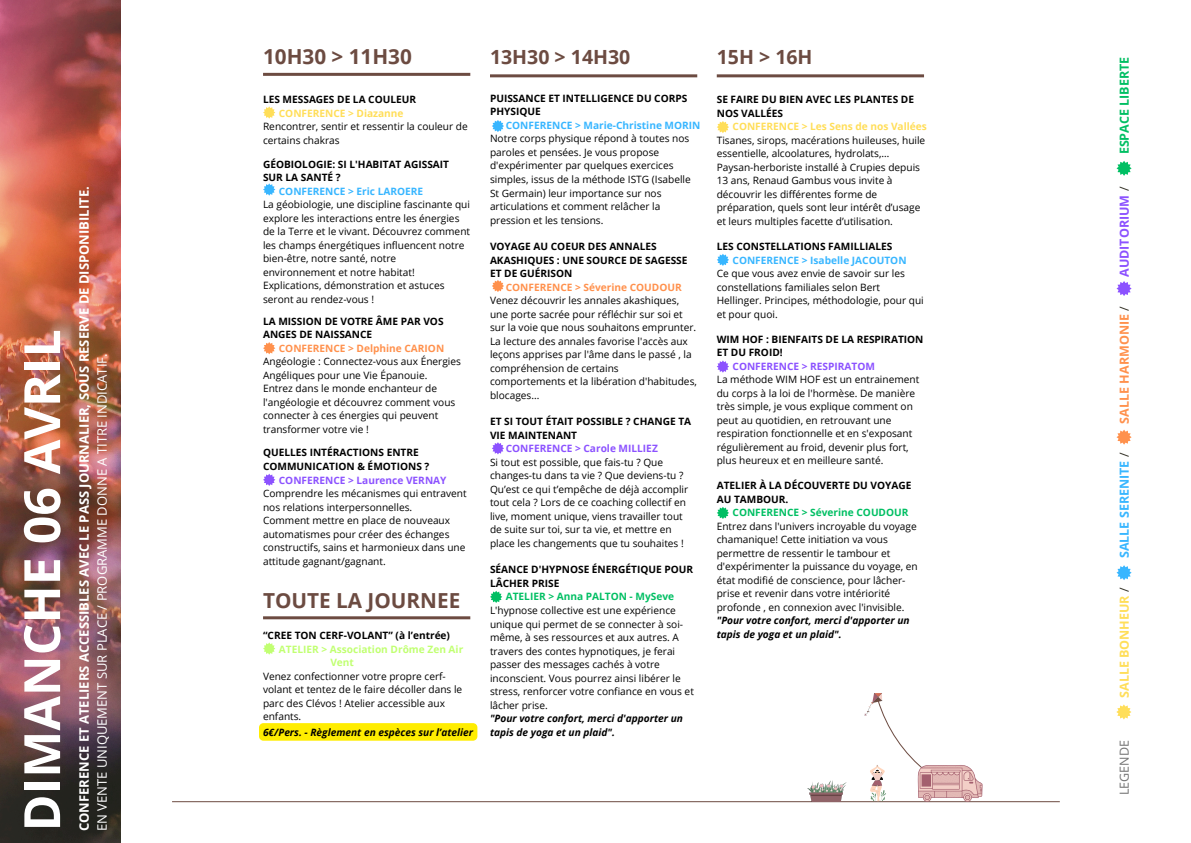
<style>
.page{position:relative;width:1191px;height:843px;background:#fff}
.page>*{position:absolute;margin:0;border:0;box-sizing:border-box;transform-origin:0 0}
.t1{font:700 50px "Open Sans";color:#fff}
.t2{font:700 20.7px "Open Sans";color:#6c4b41}
.t3{font:700 19.5px "Open Sans";color:#6c4b41}
.t4{font:700 13px/18px "Open Sans";color:#fff}
.t5{font:700 12.5px "Open Sans";color:#38b6ff}
.t6{font:700 12.5px "Open Sans";color:#ff914d}
.t7{font:700 12.5px "Open Sans";color:#ffde59}
.t8{font:700 12.5px "Open Sans";color:#00bf63}
.t9{font:700 12.5px "Open Sans";color:#8c52ff}
.t10{font:12.5px "Open Sans";color:#737373}
.t11{font:10.1px/13.5px "Open Sans";color:#000}
.t12{font:700 10.1px/13.5px "Open Sans";color:#000}
.t13{font:italic 700 10.1px/13.5px "Open Sans";color:#000}
.t14{font:700 10.1px "Open Sans";color:#38b6ff}
.t15{font:700 10.1px "Open Sans";color:#8c52ff}
.t16{font:700 10.1px "Open Sans";color:#ff914d}
.t17{font:700 10.1px "Open Sans";color:#00bf63}
.t18{font:700 10.1px "Open Sans";color:#ffde59}
.t19{font:700 10.1px/13.5px "Open Sans";color:#c1ff72}
.s1{font-weight:400}
.s2{font-weight:400;color:#323025}
</style>
<div class="page">
<img style="left:0;top:0;width:121px;height:842px">
<hr style="left:263px;top:73px;width:207px;height:3px;background:#6c4b41">
<hr style="left:490px;top:74px;width:207px;height:3px;background:#6c4b41">
<hr style="left:716px;top:74px;width:207px;height:3px;background:#6c4b41">
<svg style="left:1116px;top:704px;width:15px;height:15px"></svg>
<svg style="left:1116px;top:565px;width:15px;height:15px"></svg>
<svg style="left:1116px;top:429px;width:15px;height:15px"></svg>
<svg style="left:1116px;top:281px;width:15px;height:15px"></svg>
<svg style="left:1116px;top:161px;width:15px;height:15px"></svg>
<svg style="left:263px;top:106px;width:12px;height:13px"></svg>
<svg style="left:263px;top:183px;width:12px;height:13px"></svg>
<svg style="left:263px;top:342px;width:12px;height:12px"></svg>
<svg style="left:492px;top:120px;width:12px;height:12px"></svg>
<svg style="left:492px;top:280px;width:12px;height:12px"></svg>
<svg style="left:492px;top:442px;width:12px;height:12px"></svg>
<hr style="left:172px;top:801px;width:887px;height:1px;background:#6c4b41">
<img style="left:807px;top:780px;width:38px;height:21px">
<svg style="left:864px;top:693px;width:118px;height:109px"></svg>
<svg style="left:717px;top:121px;width:12px;height:12px"></svg>
<svg style="left:717px;top:254px;width:12px;height:12px"></svg>
<svg style="left:717px;top:360px;width:12px;height:12px"></svg>
<svg style="left:717px;top:507px;width:12px;height:12px"></svg>
<svg style="left:490px;top:590px;width:12px;height:13px"></svg>
<svg style="left:263px;top:473px;width:12px;height:13px"></svg>
<hr style="left:263px;top:616px;width:207px;height:3px;background:#6c4b41">
<div style="left:259px;top:723px;width:218px;height:17px;background:#ffed00"></div>
<svg style="left:263px;top:642px;width:12px;height:12px"></svg>
<p class="t1" style="left:7px;top:831px;width:503px;rotate:-90deg">DIMANCHE 06 AVRIL</p>
<h1 class="t4" style="left:75px;top:831px;width:646px;rotate:-90deg">CONFERENCE ET ATELIERS ACCESSIBLES AVEC LE PASS JOURNALIER, SOUS RESERVE DE DISPONIBILITE.<br><span class="s1">EN VENTE UNIQUEMENT SUR PLACE / PROGRAMME DONNE A TITRE INDICATIF.</span></h1>
<p class="t2" style="left:263px;top:42px;width:150px">10H30 &gt; 11H30</p>
<p class="t3" style="left:490px;top:43px;width:142px">13H30 &gt; 14H30</p>
<p class="t3" style="left:716px;top:43px;width:97px">15H &gt; 16H</p>
<p class="t12" style="left:263px;top:93px;width:155px">LES MESSAGES DE LA COULEUR</p>
<h2 class="t18" style="left:279px;top:106px;width:126px">CONFERENCE &gt; Diazanne</h2>
<p class="t11" style="left:263px;top:120px;width:206px">Rencontrer, sentir et ressentir la couleur de certains chakras</p>
<h2 class="t12" style="left:263px;top:157px;width:187px">GÉOBIOLOGIE: SI L'HABITAT AGISSAIT<br>SUR LA SANTÉ ?</h2>
<p class="t14" style="left:279px;top:184px;width:146px">CONFERENCE &gt; Eric LAROERE</p>
<p class="t11" style="left:263px;top:197px;width:208px">La géobiologie, une discipline fascinante qui explore les interactions entre les énergies de la Terre et le vivant. Découvrez comment les champs énergétiques influencent notre bien-être, notre santé, notre environnement et notre habitat!<br>Explications, démonstration et astuces seront au rendez-vous !</p>
<p class="t12" style="left:263px;top:314px;width:182px">LA MISSION DE VOTRE ÂME PAR VOS<br>ANGES DE NAISSANCE</p>
<p class="t16" style="left:279px;top:341px;width:167px">CONFERENCE &gt; Delphine CARION</p>
<p class="t11" style="left:263px;top:354px;width:199px">Angéologie : Connectez-vous aux Énergies<br>Angéliques pour une Vie Épanouie.</p>
<p class="t11" style="left:263px;top:381px;width:194px">Entrez dans le monde enchanteur de l'angéologie et découvrez comment vous connecter à ces énergies qui peuvent transformer votre vie !</p>
<p class="t12" style="left:263px;top:445px;width:168px">QUELLES INTÉRACTIONS ENTRE<br>COMMUNICATION &amp; ÉMOTIONS ?</p>
<p class="t15" style="left:279px;top:472px;width:169px">CONFERENCE &gt; Laurence VERNAY</p>
<p class="t11" style="left:263px;top:486px;width:205px">Comprendre les mécanismes qui entravent nos relations interpersonnelles.</p>
<p class="t11" style="left:263px;top:513px;width:204px">Comment mettre en place de nouveaux automatismes pour créer des échanges constructifs, sains et harmonieux dans une attitude gagnant/gagnant.</p>
<p class="t2" style="left:263px;top:586px;width:199px">TOUTE LA JOURNEE</p>
<p class="t12" style="left:263px;top:628px;width:188px">“CREE TON CERF-VOLANT” (à l’entrée)</p>
<h2 class="t19" style="left:330px;top:642px;width:134px;text-indent:-51px">ATELIER &gt; Association Drôme Zen Air<br>Vent</h2>
<p class="t11" style="left:263px;top:669px;width:201px">Venez confectionner votre propre cerf&shy;volant et tentez de le faire décoller dans le parc des Clévos ! Atelier accessible aux enfants.</p>
<p class="t13" style="left:263px;top:724px;width:211px">6€/Pers. - Règlement en espèces sur l’atelier</p>
<p class="t12" style="left:490px;top:91px;width:199px">PUISSANCE ET INTELLIGENCE DU CORPS<br>PHYSIQUE</p>
<p class="t14" style="left:505px;top:118px;width:196px">CONFERENCE &gt; Marie-Christine MORIN</p>
<p class="t11" style="left:490px;top:132px;width:202px">Notre corps physique répond à toutes nos paroles et pensées. Je vous propose d'expérimenter par quelques exercices simples, issus de la méthode ISTG (Isabelle St Germain) leur importance sur nos articulations et comment relâcher la pression et les tensions.</p>
<p class="t12" style="left:490px;top:239px;width:199px">VOYAGE AU COEUR DES ANNALES<br>AKASHIQUES : UNE SOURCE DE SAGESSE<br>ET DE GUÉRISON</p>
<p class="t16" style="left:505px;top:280px;width:177px">CONFERENCE &gt; Séverine COUDOUR</p>
<p class="t11" style="left:490px;top:293px;width:208px">Venez découvrir les annales akashiques, une porte sacrée pour réfléchir sur soi et sur la voie que nous souhaitons emprunter.<br>La lecture des annales favorise l'accès aux leçons apprises par l'âme dans le passé , la compréhension de certains comportements et la libération d'habitudes, blocages...</p>
<p class="t12" style="left:490px;top:414px;width:203px">ET SI TOUT ÉTAIT POSSIBLE ? CHANGE TA<br>VIE MAINTENANT</p>
<p class="t15" style="left:505px;top:441px;width:153px">CONFERENCE &gt; Carole MILLIEZ</p>
<p class="t11" style="left:490px;top:455px;width:200px">Si tout est possible, que fais-tu ? Que changes-tu dans ta vie ? Que deviens-tu ?<br>Qu’est ce qui t’empêche de déjà accomplir tout cela ? Lors de ce coaching collectif en live, moment unique, viens travailler tout de suite sur toi, sur ta vie, et mettre en place les changements que tu souhaites !</p>
<p class="t12" style="left:490px;top:562px;width:205px">SÉANCE D'HYPNOSE ÉNERGÉTIQUE POUR<br>LÂCHER PRISE</p>
<p class="t17" style="left:505px;top:589px;width:170px">ATELIER &gt; Anna PALTON - MySeve</p>
<p class="t11" style="left:490px;top:603px;width:205px">L'hypnose collective est une expérience unique qui permet de se connecter à soi&shy;même, à ses ressources et aux autres. A travers des contes hypnotiques, je ferai passer des messages cachés à votre inconscient. Vous pourrez ainsi libérer le stress, renforcer votre confiance en vous et lâcher prise.</p>
<p class="t13" style="left:490px;top:711px;width:194px">"Pour votre confort, merci d'apporter un tapis de yoga et un plaid".</p>
<p class="t12" style="left:716px;top:93px;width:199px">SE FAIRE DU BIEN AVEC LES PLANTES DE<br>NOS VALLÉES</p>
<p class="t18" style="left:732px;top:119px;width:196px">CONFERENCE &gt; Les Sens de nos Vallées</p>
<p class="t11" style="left:716px;top:133px;width:210px">Tisanes, sirops, macérations huileuses, huile essentielle, alcoolatures, hydrolats,… Paysan-herboriste installé à Crupies depuis 13 ans, Renaud Gambus vous invite à découvrir les différentes forme de préparation, quels sont leur intérêt d’usage et leurs multiples facette d’utilisation.</p>
<p class="t12" style="left:716px;top:239px;width:177px">LES CONSTELLATIONS FAMILLIALES</p>
<p class="t14" style="left:732px;top:253px;width:175px">CONFERENCE &gt; Isabelle JACOUTON</p>
<p class="t11" style="left:716px;top:266px;width:208px">Ce que vous avez envie de savoir sur les constellations familiales selon Bert Hellinger. Principes, méthodologie, pour qui et pour quoi.</p>
<p class="t12" style="left:716px;top:332px;width:208px">WIM HOF : BIENFAITS DE LA RESPIRATION<br>ET DU FROID!</p>
<p class="t15" style="left:732px;top:359px;width:144px">CONFERENCE &gt; RESPIRATOM</p>
<p class="t11" style="left:716px;top:372px;width:204px">La méthode WIM HOF est un entrainement du corps à la loi de l'hormèse. De manière très simple, je vous explique comment on peut au quotidien, en retrouvant une respiration fonctionnelle et en s'exposant régulièrement au froid, devenir plus fort, plus heureux et en meilleure santé.</p>
<p class="t12" style="left:716px;top:478px;width:196px">ATELIER À LA DÉCOUVERTE DU VOYAGE<br>AU TAMBOUR.</p>
<p class="t17" style="left:732px;top:505px;width:177px">CONFERENCE &gt; Séverine COUDOUR</p>
<p class="t11" style="left:716px;top:519px;width:202px">Entrez dans l'univers incroyable du voyage chamanique! Cette initiation va vous permettre de ressentir le tambour et d'expérimenter la puissance du voyage, en état modifié de conscience, pour lâcher&shy;prise et revenir dans votre intériorité profonde , en connexion avec l'invisible.</p>
<p class="t13" style="left:716px;top:613px;width:194px">"Pour votre confort, merci d'apporter un tapis de yoga et un plaid".</p>
<h2 class="t8" style="left:1115px;top:154px;width:99px;rotate:-90deg">ESPACE LIBERTE</h2>
<h3 class="t9" style="left:1115px;top:277px;width:92px;rotate:-90deg">AUDITORIUM <span class="s2">/</span></h3>
<h3 class="t6" style="left:1115px;top:423px;width:119px;rotate:-90deg">SALLE HARMONIE <span class="s2">/</span></h3>
<h3 class="t5" style="left:1115px;top:558px;width:107px;rotate:-90deg">SALLE SERENITE <span class="s2">/</span></h3>
<h3 class="t7" style="left:1115px;top:697px;width:112px;rotate:-90deg">SALLE BONHEUR <span class="s2">/</span></h3>
<h3 class="t10" style="left:1115px;top:794px;width:56px;rotate:-90deg">LEGENDE</h3>
</div>
